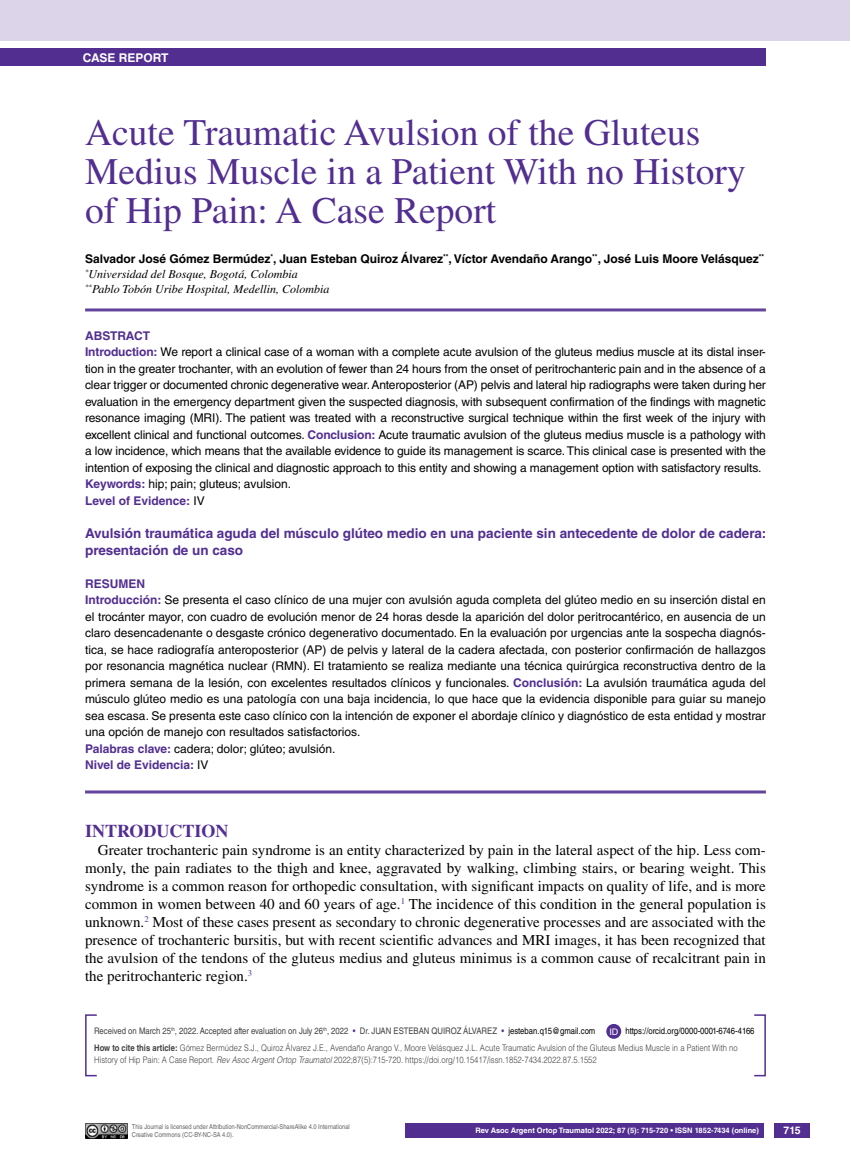
<style>
.page{position:relative;width:851px;height:1170px;background:#fff}
.page>*{position:absolute;margin:0;border:0;box-sizing:border-box;transform-origin:0 0}
.t1{font:37.5px/39px "Times LT Std";color:#522e91}
.t2{font:700 18px "Times LT Std";color:#522e91}
.t3{font:15px/18px "Times LT Std";color:#000;text-align:justify}
.t4{font:700 13.5px/16.5px "Helvetica LT Std";color:#522e91}
.t5{font:12px/16.5px "Helvetica LT Std";letter-spacing:-.01em;color:#000}
.t6{font:700 12px "Helvetica LT Std";color:#000}
.t7{font:italic 12px/15px "Times LT Std";color:#000}
.t8{font:700 12px "Helvetica LT Std";color:#fff}
.t9{font:700 10.5px "Helvetica LT Std";color:#fff}
.t10{font:300 9px/16.2px "Helvetica LT Std";color:#414042;scale:.85 1}
.t11{font:9px "Helvetica LT Std";color:#414042;scale:.86 1}
.t12{font:9px "Helvetica LT Std";color:#000;scale:.86 1}
.t13{font:9px "Helvetica LT Std";color:#fff}
.t14{font:700 7.5px "Helvetica LT Std";color:#fff}
.t15{font:6.75px/7.5px "Helvetica LT Std";color:#636466;scale:.85 1}
.s1{font-weight:700;color:#522e91}
.s2{color:#522e91}
.s3{color:#414042}
.s4{font-weight:400;color:#000}
.s5{font-weight:700}
.s6{font-style:italic}
</style>
<div class="page">
<div style="left:774px;top:1123px;width:35px;height:14px;background:#522e91"></div>
<div style="left:0;top:49px;width:765px;height:17px;background:#522e91"></div>
<hr style="left:85px;top:308px;width:680px;height:3px;background:#63439c">
<hr style="left:85px;top:790px;width:680px;height:3px;background:#63439c">
<img style="left:85px;top:1123px;width:42px;height:14px">
<div style="left:0;top:0;width:849px;height:41px;background:#dcd5e9"></div>
<div style="left:405px;top:1123px;width:359px;height:14px;background:#522e91"></div>
<div style="left:85px;top:1014px;width:12px;height:62px;border:2px solid #522e91"></div>
<div style="left:606px;top:1023px;width:15px;height:15px;background:#522e91;border-radius:50%"></div>
<p class="t8" style="left:83px;top:50px;width:87px">CASE REPORT</p>
<h1 class="t1" style="left:85px;top:112px;width:662px">Acute Traumatic Avulsion of the Gluteus<br>Medius Muscle in a Patient With no History of Hip Pain: A Case Report</h1>
<p class="t6" style="left:85px;top:252px;width:680px">Salvador José Gómez Bermúdez<sup>*</sup>, Juan Esteban Quiroz Álvarez<sup>**</sup>, Víctor Avendaño Arango<sup>**</sup>, José Luis Moore Velásquez<sup>**</sup></p>
<p class="t7" style="left:85px;top:267px;width:246px"><sup>*</sup>Universidad del Bosque, Bogotá, Colombia <sup>**</sup>Pablo Tobón Uribe Hospital, Medellin, Colombia</p>
<p class="t5" style="left:85px;top:327px;width:682px"><span class="s1">ABSTRACT<br>Introduction:</span> We report a clinical case of a woman with a complete acute avulsion of the gluteus medius muscle at its distal inser&shy;tion in the greater trochanter, with an evolution of fewer than 24 hours from the onset of peritrochanteric pain and in the absence of a clear trigger or documented chronic degenerative wear. Anteroposterior (AP) pelvis and lateral hip radiographs were taken during her evaluation in the emergency department given the suspected diagnosis, with subsequent confirmation of the findings with magnetic resonance imaging (MRI). The patient was treated with a reconstructive surgical technique within the first week of the injury with excellent clinical and functional outcomes. <span class="s1">Conclusion:</span> Acute traumatic avulsion of the gluteus medius muscle is a pathology with a low incidence, which means that the available evidence to guide its management is scarce. This clinical case is presented with the intention of exposing the clinical and diagnostic approach to this entity and showing a management option with satisfactory results.<br><span class="s1">Keywords:</span> hip; pain; gluteus; avulsion.<br><span class="s1">Level of Evidence:</span> IV</p>
<p class="t4" style="left:85px;top:524px;width:682px">Avulsión traumática aguda del músculo glúteo medio en una paciente sin antecedente de dolor de cadera: presentación de un caso</p>
<p class="t5" style="left:85px;top:575px;width:682px"><span class="s1">Resumen<br>Introducción:</span> Se presenta el caso clínico de una mujer con avulsión aguda completa del glúteo medio en su inserción distal en el trocánter mayor, con cuadro de evolución menor de 24 horas desde la aparición del dolor peritrocantérico, en ausencia de un claro desencadenante o desgaste crónico degenerativo documentado. En la evaluación por urgencias ante la sospecha diagnós&shy;tica, se hace radiografía anteroposterior (AP) de pelvis y lateral de la cadera afectada, con posterior confirmación de hallazgos por resonancia magnética nuclear (RMN). El tratamiento se realiza mediante una técnica quirúrgica reconstructiva dentro de la primera semana de la lesión, con excelentes resultados clínicos y funcionales. <span class="s1">Conclusión:</span> La avulsión traumática aguda del músculo glúteo medio es una patología con una baja incidencia, lo que hace que la evidencia disponible para guiar su manejo sea escasa. Se presenta este caso clínico con la intención de exponer el abordaje clínico y diagnóstico de esta entidad y mostrar una opción de manejo con resultados satisfactorios.<br><span class="s1">Palabras clave:</span> cadera; dolor; glúteo; avulsión.<br><span class="s1">Nivel de Evidencia:</span> IV</p>
<h2 class="t2" style="left:85px;top:819px;width:145px">INTRODUCTION</h2>
<p class="t3" style="left:85px;top:840px;width:682px;text-indent:13px">Greater trochanteric pain syndrome is an entity characterized by pain in the lateral aspect of the hip. Less com&shy;monly, the pain radiates to the thigh and knee, aggravated by walking, climbing stairs, or bearing weight. This syndrome is a common reason for orthopedic consultation, with significant impacts on quality of life, and is more common in women between 40 and 60 years of age.<sup>1</sup> The incidence of this condition in the general population is unknown.<sup>2</sup> Most of these cases present as secondary to chronic degenerative processes and are associated with the presence of trochanteric bursitis, but with recent scientific advances and MRI images, it has been recognized that the avulsion of the tendons of the gluteus medius and gluteus minimus is a common cause of recalcitrant pain in the peritrochanteric region.<sup>3</sup></p>
<p class="t11" style="left:94px;top:1025px;width:361px">Received on March 25<sup>th</sup>, 2022. Accepted after evaluation on July 26<sup>th</sup>, 2022 <span class="s2">•</span> Dr. Juan Esteban</p>
<p class="t11" style="left:431px;top:1025px;width:50px">Quiroz Álvare</p>
<p class="t12" style="left:492px;top:1025px;width:121px"><span class="s3">z</span> <span class="s2">•</span> jesteban.q15@gmail.com</p>
<p class="t10" style="left:94px;top:1022px;width:778px;text-indent:531px"><span class="s4">https://orcid.org/0000-0001-6746-4166<br></span><span class="s5">How to cite this article:</span> Gómez Bermúdez S.J., Quiroz Álvarez J.E., Avendaño Arango V., Moore Velásquez J.L. Acute Traumatic Avulsion of the Gluteus Medius Muscle in a Patient With no</p>
<p class="t10" style="left:94px;top:1051px;width:592px">History of Hip Pain: A Case Report. <span class="s6">Rev Asoc Argent Ortop Traumatol</span> 2022;87(5):715-720. https://doi.org/10.15417/issn.1852-7434.2022.87.5.1552</p>
<p class="t13" style="left:609px;top:1026px;width:10px">ID</p>
<p class="t15" style="left:132px;top:1123px;width:258px">This Journal is licensed under Attribution-NonCommercial-ShareAlike 4.0 International<br>Creative Commons (CC-BY-NC-SA 4.0).</p>
<p class="t14" style="left:475px;top:1125px;width:285px">Rev Asoc Argent Ortop Traumatol 2022; 87 (5): 715-720 • ISSN 1852-7434 (online)</p>
<p class="t9" style="left:783px;top:1124px;width:19px">715</p>
</div>
